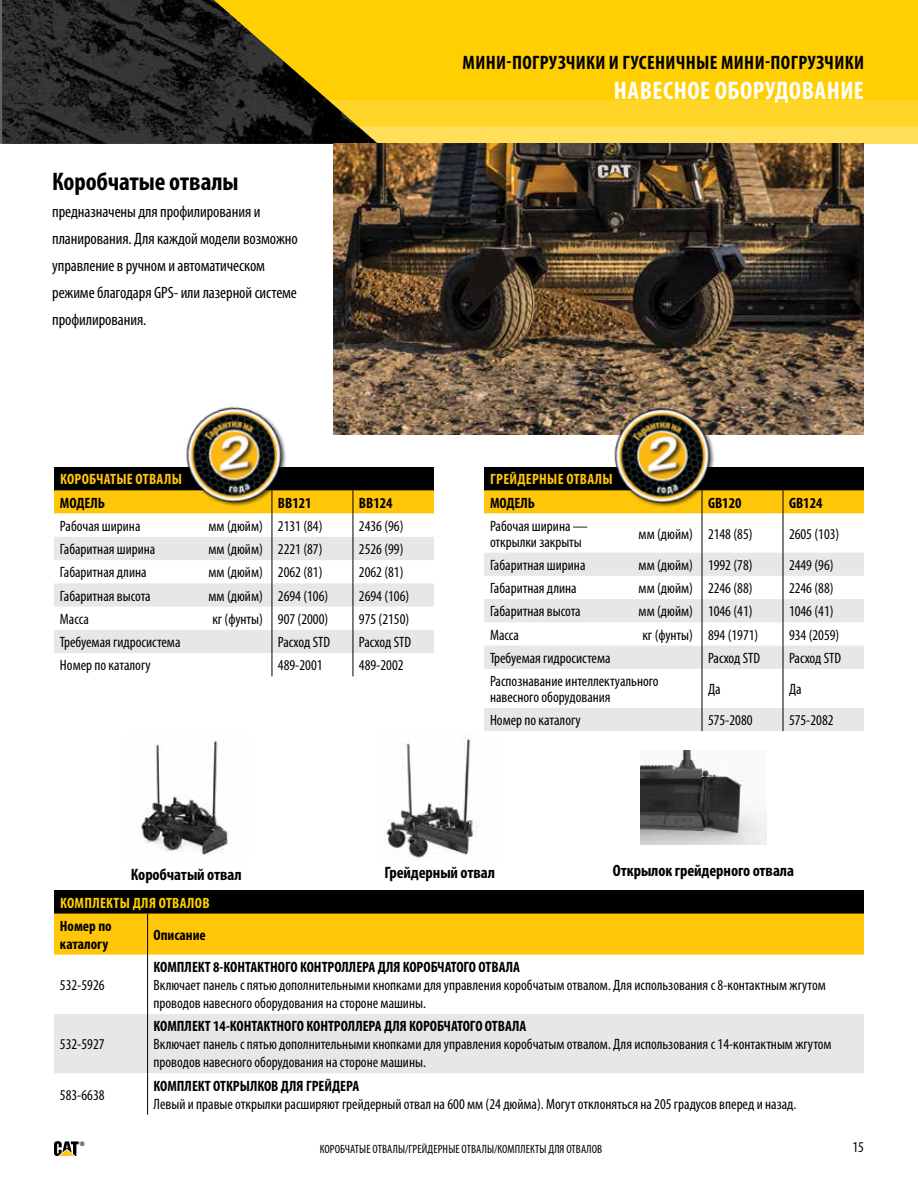
<style>
.page{position:relative;width:918px;height:1188px;background:#fff}
.page>*{position:absolute;margin:0;border:0;box-sizing:border-box;transform-origin:0 0}
.t1{font:700 condensed 25.5px "Myriad Pro";letter-spacing:.02em;color:#fff}
.t2{font:700 condensed 25.5px "Myriad Pro";letter-spacing:-.005em;color:#000}
.t3{font:700 condensed 19.5px "Myriad Pro";letter-spacing:.02em;color:#000}
.t4{font:condensed 16.5px/27px "Myriad Pro";letter-spacing:-.005em;color:#000}
.t5{font:700 condensed 16.5px "Myriad Pro";letter-spacing:-.005em;color:#000}
.t6{font:condensed 15px/18px "Myriad Pro";color:#000}
.t7{font:700 condensed 15px/18px "Myriad Pro";color:#000}
.t8{font:700 condensed 15px "Myriad Pro";letter-spacing:.02em;color:#ffc60a}
.t9{font:700 condensed 15px "Myriad Pro";letter-spacing:.02em;color:#ffcf01}
.t10{font:condensed 12px "Myriad Pro";letter-spacing:.01em;color:#000}
.t11{font:700 condensed 6px "Univers LT Std";color:#000}
</style>
<div class="page">
<div style="left:14px;top:0;width:904px;height:99px;background:#ffcf01"></div>
<div style="left:14px;top:99px;width:904px;height:26px;background:#ffd627"></div>
<div style="left:14px;top:125px;width:904px;height:19px;background:#ffdf5a"></div>
<img style="left:2px;top:0;width:376px;height:144px">
<svg style="left:54px;top:1141px;width:25px;height:15px"></svg>
<div style="left:54px;top:890px;width:810px;height:24px;background:#000"></div>
<div style="left:54px;top:914px;width:810px;height:41px;background:#ffc60a"></div>
<div style="left:54px;top:1014px;width:810px;height:59px;background:#e6e7e8"></div>
<hr style="left:147px;top:955px;width:1px;height:59px;background:#000">
<hr style="left:147px;top:1014px;width:1px;height:59px;background:#000">
<hr style="left:147px;top:1073px;width:1px;height:42px;background:#000">
<hr style="left:147px;top:914px;width:1px;height:41px;background:#000">
<img style="left:141px;top:740px;width:87px;height:115px">
<img style="left:384px;top:734px;width:95px;height:124px">
<div style="left:54px;top:467px;width:380px;height:23px;background:#000"></div>
<svg style="left:54px;top:490px;width:380px;height:186px"></svg>
<div style="left:484px;top:467px;width:380px;height:23px;background:#000"></div>
<svg style="left:485px;top:514px;width:379px;height:194px"></svg>
<svg style="left:484px;top:553px;width:380px;height:116px;fill:#e6e7e8"></svg>
<hr style="left:702px;top:514px;width:1px;height:39px;background:#000">
<hr style="left:783px;top:514px;width:1px;height:39px;background:#000">
<svg style="left:702px;top:553px;width:1px;height:116px"></svg>
<svg style="left:783px;top:553px;width:1px;height:116px"></svg>
<hr style="left:702px;top:669px;width:1px;height:39px;background:#000">
<hr style="left:783px;top:669px;width:1px;height:39px;background:#000">
<div style="left:484px;top:708px;width:380px;height:23px;background:#e6e7e8"></div>
<svg style="left:484px;top:490px;width:380px;height:24px;background:#fac310"></svg>
<img style="left:333px;top:144px;width:531px;height:290px">
<img style="left:176px;top:406px;width:118px;height:114px">
<img style="left:604px;top:390px;width:121px;height:130px">
<img style="left:640px;top:750px;width:126px;height:95px">
<h1 class="t2" style="left:52px;top:168px;width:188px">Коробчатые отвалы</h1>
<p class="t4" style="left:52px;top:198px;width:247px">предназначены для профилирования и планирования. Длякаждой модели возможно управление в ручном и автоматическом режиме благодаря GPS- или лазерной системе профилирования.</p>
<h2 class="t3" style="left:463px;top:51px;width:403px">МИНИ-ПОГРУЗЧИКИ И ГУСЕНИЧНЫЕ МИНИ-ПОГРУЗЧИКИ</h2>
<h1 class="t1" style="left:614px;top:77px;width:252px">НАВЕСНОЕ ОБОРУДОВАНИЕ</h1>
<p class="t8" style="left:60px;top:471px;width:123px">КОРОБЧАТЫЕ ОТВАЛЫ</p>
<p class="t7" style="left:60px;top:494px;width:47px">МОДЕЛЬ</p>
<p class="t7" style="left:278px;top:494px;width:35px">BB121</p>
<p class="t7" style="left:359px;top:494px;width:35px">BB124</p>
<p class="t6" style="left:60px;top:517px;width:82px">Рабочая ширина</p>
<p class="t6" style="left:209px;top:517px;width:115px">мм (дюйм) 2131 (84)</p>
<p class="t6" style="left:359px;top:517px;width:46px">2436 (96)</p>
<p class="t6" style="left:60px;top:540px;width:97px">Габаритная ширина</p>
<p class="t6" style="left:209px;top:540px;width:115px">мм (дюйм) 2221 (87)</p>
<p class="t6" style="left:359px;top:540px;width:46px">2526 (99)</p>
<p class="t6" style="left:60px;top:564px;width:88px">Габаритная длина</p>
<p class="t6" style="left:209px;top:564px;width:115px">мм (дюйм) 2062 (81)</p>
<p class="t6" style="left:359px;top:564px;width:46px">2062 (81)</p>
<p class="t6" style="left:60px;top:587px;width:92px">Габаритная высота</p>
<p class="t6" style="left:209px;top:587px;width:121px">мм (дюйм) 2694 (106)</p>
<p class="t6" style="left:359px;top:587px;width:52px">2694 (106)</p>
<p class="t6" style="left:60px;top:610px;width:30px">Масса</p>
<p class="t6" style="left:212px;top:610px;width:117px">кг (фунты) 907 (2000)</p>
<p class="t6" style="left:359px;top:610px;width:52px">975 (2150)</p>
<p class="t6" style="left:60px;top:633px;width:122px">Требуемая гидросистема</p>
<p class="t6" style="left:278px;top:633px;width:54px">Расход STD</p>
<p class="t6" style="left:359px;top:633px;width:54px">Расход STD</p>
<p class="t6" style="left:60px;top:657px;width:92px">Номер по каталогу</p>
<p class="t6" style="left:278px;top:657px;width:46px">489-2001</p>
<p class="t6" style="left:359px;top:657px;width:46px">489-2002</p>
<p class="t8" style="left:490px;top:471px;width:124px">ГРЕЙДЕРНЫЕ ОТВАЛЫ</p>
<p class="t7" style="left:490px;top:494px;width:47px">МОДЕЛЬ</p>
<p class="t7" style="left:708px;top:494px;width:35px">GB120</p>
<p class="t7" style="left:789px;top:494px;width:35px">GB124</p>
<p class="t6" style="left:490px;top:518px;width:99px;line-height:15.8px">Рабочая ширина — открылки закрыты</p>
<p class="t6" style="left:639px;top:525px;width:115px">мм (дюйм) 2148 (85)</p>
<p class="t6" style="left:789px;top:525px;width:52px">2605 (103)</p>
<p class="t6" style="left:490px;top:556px;width:97px">Габаритная ширина</p>
<p class="t6" style="left:639px;top:556px;width:115px">мм (дюйм) 1992 (78)</p>
<p class="t6" style="left:789px;top:556px;width:46px">2449 (96)</p>
<p class="t6" style="left:490px;top:579px;width:88px">Габаритная длина</p>
<p class="t6" style="left:639px;top:579px;width:115px">мм (дюйм) 2246 (88)</p>
<p class="t6" style="left:789px;top:579px;width:46px">2246 (88)</p>
<p class="t6" style="left:490px;top:603px;width:92px">Габаритная высота</p>
<p class="t6" style="left:639px;top:603px;width:115px">мм (дюйм) 1046 (41)</p>
<p class="t6" style="left:789px;top:603px;width:46px">1046 (41)</p>
<p class="t6" style="left:490px;top:626px;width:30px">Масса</p>
<p class="t6" style="left:642px;top:626px;width:117px">кг (фунты) 894 (1971)</p>
<p class="t6" style="left:789px;top:626px;width:52px">934 (2059)</p>
<p class="t6" style="left:490px;top:649px;width:122px">Требуемая гидросистема</p>
<p class="t6" style="left:708px;top:649px;width:54px">Расход STD</p>
<p class="t6" style="left:789px;top:649px;width:54px">Расход STD</p>
<p class="t6" style="left:490px;top:674px;width:170px;line-height:15.8px">Распознавание интеллектуального навесного оборудования</p>
<p class="t6" style="left:708px;top:680px;width:14px">Да</p>
<p class="t6" style="left:789px;top:680px;width:14px">Да</p>
<p class="t6" style="left:490px;top:711px;width:92px">Номер по каталогу</p>
<p class="t6" style="left:708px;top:711px;width:46px">575-2080</p>
<p class="t6" style="left:789px;top:711px;width:46px">575-2082</p>
<p class="t5" style="left:131px;top:865px;width:112px">Коробчатый отвал</p>
<p class="t5" style="left:384px;top:863px;width:112px">Грейдерный отвал</p>
<p class="t5" style="left:613px;top:862px;width:183px">Открылок грейдерного отвала</p>
<p class="t9" style="left:60px;top:894px;width:151px">КОМПЛЕКТЫ ДЛЯ ОТВАЛОВ</p>
<p class="t7" style="left:60px;top:917px;width:53px">Номер по каталогу</p>
<p class="t7" style="left:154px;top:926px;width:54px">Описание</p>
<p class="t6" style="left:60px;top:976px;width:46px">532-5926</p>
<p class="t7" style="left:154px;top:958px;width:368px">КОМПЛЕКТ 8-КОНТАКТНОГО КОНТРОЛЛЕРА ДЛЯ КОРОБЧАТОГО ОТВАЛА</p>
<p class="t6" style="left:154px;top:976px;width:674px">Включает панель с пятью дополнительными кнопками для управления коробчатым отвалом. Для использования с 8-контактным жгутом проводов навесного оборудования на стороне машины.</p>
<p class="t6" style="left:60px;top:1036px;width:46px">532-5927</p>
<p class="t6" style="left:60px;top:1086px;width:46px">583-6638</p>
<p class="t11" style="left:80px;top:1140px;width:6px">®</p>
<p class="t7" style="left:154px;top:1018px;width:374px">КОМПЛЕКТ 14-КОНТАКТНОГО КОНТРОЛЛЕРА ДЛЯ КОРОБЧАТОГО ОТВАЛА</p>
<p class="t6" style="left:154px;top:1036px;width:680px">Включает панель с пятью дополнительными кнопками для управления коробчатым отвалом. Для использования с 14-контактным жгутом проводов навесного оборудования на стороне машины.</p>
<p class="t7" style="left:154px;top:1077px;width:207px">КОМПЛЕКТ ОТКРЫЛКОВ ДЛЯ ГРЕЙДЕРА</p>
<p class="t6" style="left:154px;top:1095px;width:643px">Левый и правые открылки расширяют грейдерный отвал на 600 мм (24 дюйма). Могут отклоняться на 205 градусов вперед и назад.</p>
<p class="t10" style="left:320px;top:1142px;width:284px">КОРОБЧАТЫЕ ОТВАЛЫ/ГРЕЙДЕРНЫЕ ОТВАЛЫ/КОМПЛЕКТЫ ДЛЯ ОТВАЛОВ</p>
<p class="t6" style="left:852px;top:1139px;width:13px">15</p>
</div>
